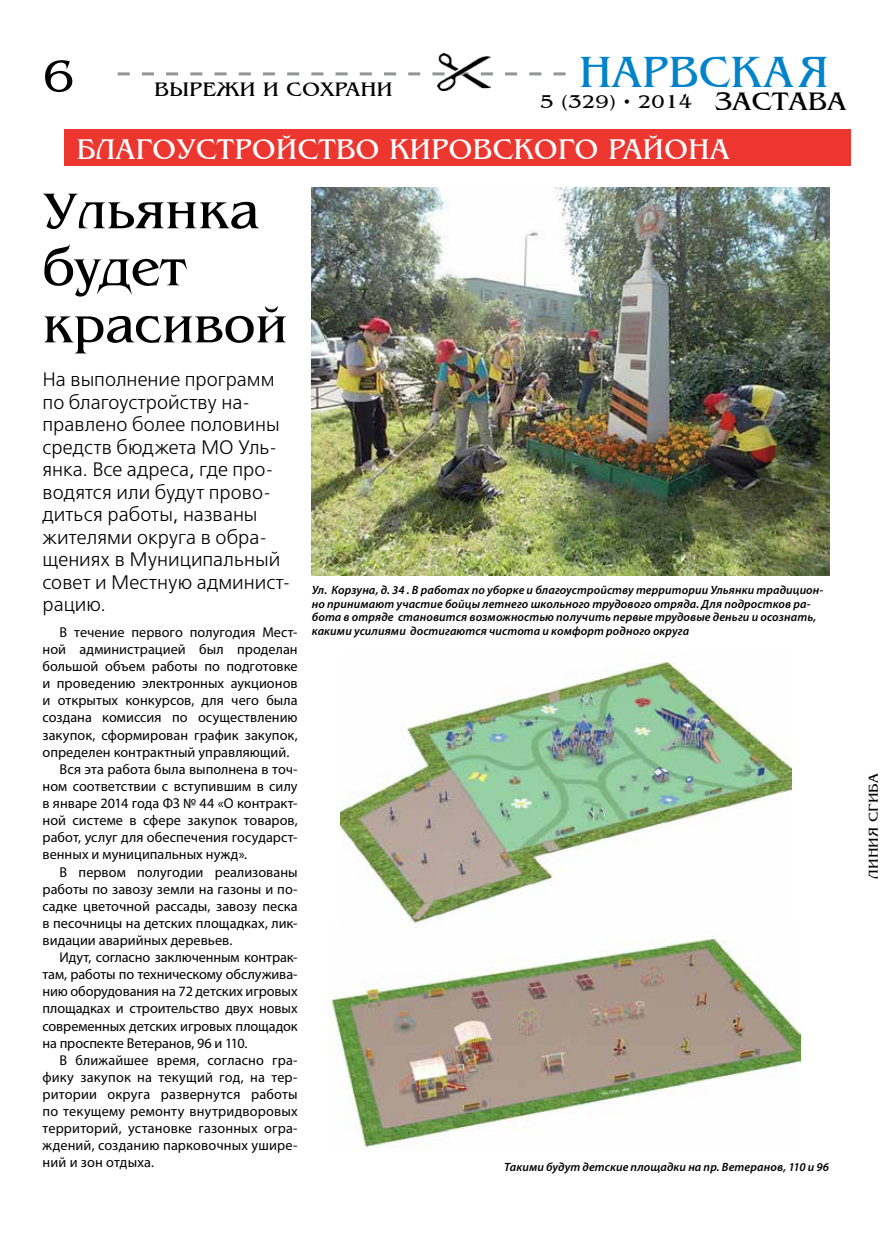
<style>
.page{position:relative;width:893px;height:1234px;background:#fff}
.page>*{position:absolute;margin:0;border:0;box-sizing:border-box;transform-origin:0 0}
.t1{font:52.5px/57px "AG Bengaly";color:#000}
.t2{font:46.5px "AG Bengaly";color:#000;scale:1.1 1}
.t3{font:45.9px "AG Bengaly";color:#0083ca}
.t4{font:30px "AG Bengaly";color:#fff}
.t5{font:26.55px "AG Bengaly";color:#000;scale:1.1 1}
.t6{font:20.55px "AG Bengaly";color:#000;scale:1.1 1}
.t7{font:19.5px/22.5px "Free Set C";color:#000}
.t8{font:19.5px "AG Bengaly";color:#000;scale:1.1 1}
.t9{font:14.25px "Myriad Pro";letter-spacing:.005em;color:#000}
.t10{font:13.5px "AG Bengaly";color:#000;scale:1.1 1}
.t11{font:italic 600 12px/13.5px "Myriad Pro";letter-spacing:.01em;color:#000}
</style>
<div class="page">
<svg style="left:118px;top:72px;width:448px;height:3px"></svg>
<img style="left:438px;top:53px;width:52px;height:37px">
<img style="left:312px;top:187px;width:518px;height:388px">
<img style="left:328px;top:927px;width:472px;height:222px">
<img style="left:340px;top:653px;width:451px;height:270px">
<div style="left:64px;top:129px;width:786px;height:37px;background:#ed3630"></div>
<h2 class="t2" style="left:43px;top:52px;width:31px">6</h2>
<h3 class="t6" style="left:154px;top:79px;width:218px">Вырежи и сохрани</h3>
<h3 class="t3" style="left:579px;top:48px;width:251px">Нарвская</h3>
<h3 class="t5" style="left:715px;top:88px;width:121px">застава</h3>
<h3 class="t8" style="left:540px;top:92px;width:140px">5 (329) • 2014</h3>
<h3 class="t4" style="left:77px;top:134px;width:655px">благоустройство кировского района</h3>
<h1 class="t1" style="left:43px;top:183px;width:246px">Ульянка будет красивой</h1>
<p class="t7" style="left:43px;top:369px;width:250px">На выполнение программ по благоустройству на&shy;правлено более половины средств бюджета МО Уль&shy;янка. Все адреса, где про&shy;водятся или будут прово&shy;диться работы, названы жителями округа в обра&shy;щениях в Муниципальный совет и Местную админист&shy;рацию.</p>
<p class="t9" style="left:60px;top:623px;width:240px">В течение первого полугодия Мест-</p>
<p class="t9" style="left:43px;top:640px;width:257px">ной администрацией был проделан</p>
<p class="t9" style="left:43px;top:657px;width:257px">большой объем работы по подготовке</p>
<p class="t9" style="left:43px;top:674px;width:257px">и проведению электронных аукционов</p>
<p class="t9" style="left:43px;top:691px;width:257px">и открытых конкурсов, для чего была</p>
<p class="t9" style="left:43px;top:708px;width:257px">создана комиссия по осуществлению</p>
<p class="t9" style="left:43px;top:725px;width:257px">закупок, сформирован график закупок,</p>
<p class="t9" style="left:43px;top:743px;width:248px">определен контрактный управляющий.</p>
<p class="t9" style="left:60px;top:760px;width:240px">Вся эта работа была выполнена в точ-</p>
<p class="t9" style="left:43px;top:777px;width:257px">ном соответствии с вступившим в силу</p>
<p class="t9" style="left:43px;top:794px;width:257px">в январе 2014 года ФЗ № 44 «О контракт-</p>
<p class="t9" style="left:43px;top:811px;width:257px">ной системе в сфере закупок товаров,</p>
<p class="t9" style="left:43px;top:828px;width:257px">работ, услуг для обеспечения государст-</p>
<p class="t9" style="left:43px;top:845px;width:206px">венных и муниципальных нужд».</p>
<p class="t9" style="left:60px;top:862px;width:240px">В первом полугодии реализованы</p>
<p class="t9" style="left:43px;top:879px;width:257px">работы по завозу земли на газоны и по-</p>
<p class="t9" style="left:43px;top:896px;width:257px">садке цветочной рассады, завозу песка</p>
<p class="t9" style="left:43px;top:914px;width:257px">в песочницы на детских площадках, лик-</p>
<p class="t9" style="left:43px;top:931px;width:191px">видации аварийных деревьев.</p>
<p class="t9" style="left:60px;top:948px;width:240px">Идут, согласно заключенным контрак-</p>
<p class="t9" style="left:43px;top:965px;width:257px">там, работы по техническому обслужива-</p>
<p class="t9" style="left:43px;top:982px;width:257px">нию оборудования на 72 детских игровых</p>
<p class="t9" style="left:43px;top:999px;width:257px">площадках и строительство двух новых</p>
<p class="t9" style="left:43px;top:1016px;width:257px">современных детских игровых площадок</p>
<p class="t9" style="left:43px;top:1033px;width:206px">на проспекте Ветеранов, 96 и 110.</p>
<p class="t9" style="left:60px;top:1050px;width:240px">В ближайшее время, согласно гра-</p>
<p class="t9" style="left:43px;top:1067px;width:257px">фику закупок на текущий год, на тер-</p>
<p class="t9" style="left:43px;top:1085px;width:257px">ритории округа развернутся работы</p>
<p class="t9" style="left:43px;top:1102px;width:257px">по текущему ремонту внутридворовых</p>
<p class="t9" style="left:43px;top:1119px;width:257px">территорий, установке газонных огра-</p>
<p class="t9" style="left:43px;top:1136px;width:257px">ждений, созданию парковочных ушире-</p>
<p class="t9" style="left:43px;top:1153px;width:113px">ний и зон отдыха.</p>
<p class="t11" style="left:312px;top:583px;width:513px">Ул. Корзуна, д. 34 . В работах по уборке и благоустройству территории Ульянки традицион&shy;но принимают участие бойцы летнего школьного трудового отряда. Для подростков ра&shy;бота в отряде становится возможностью получить первые трудовые деньги и осознать, какими усилиями достигаются чистота и комфорт родного округа</p>
<p class="t11" style="left:504px;top:1159px;width:326px">Такими будут детские площадки на пр. Ветеранов, 110 и 96</p>
<p class="t10" style="left:866px;top:878px;width:97px;rotate:-90deg">линия сгиба</p>
</div>
